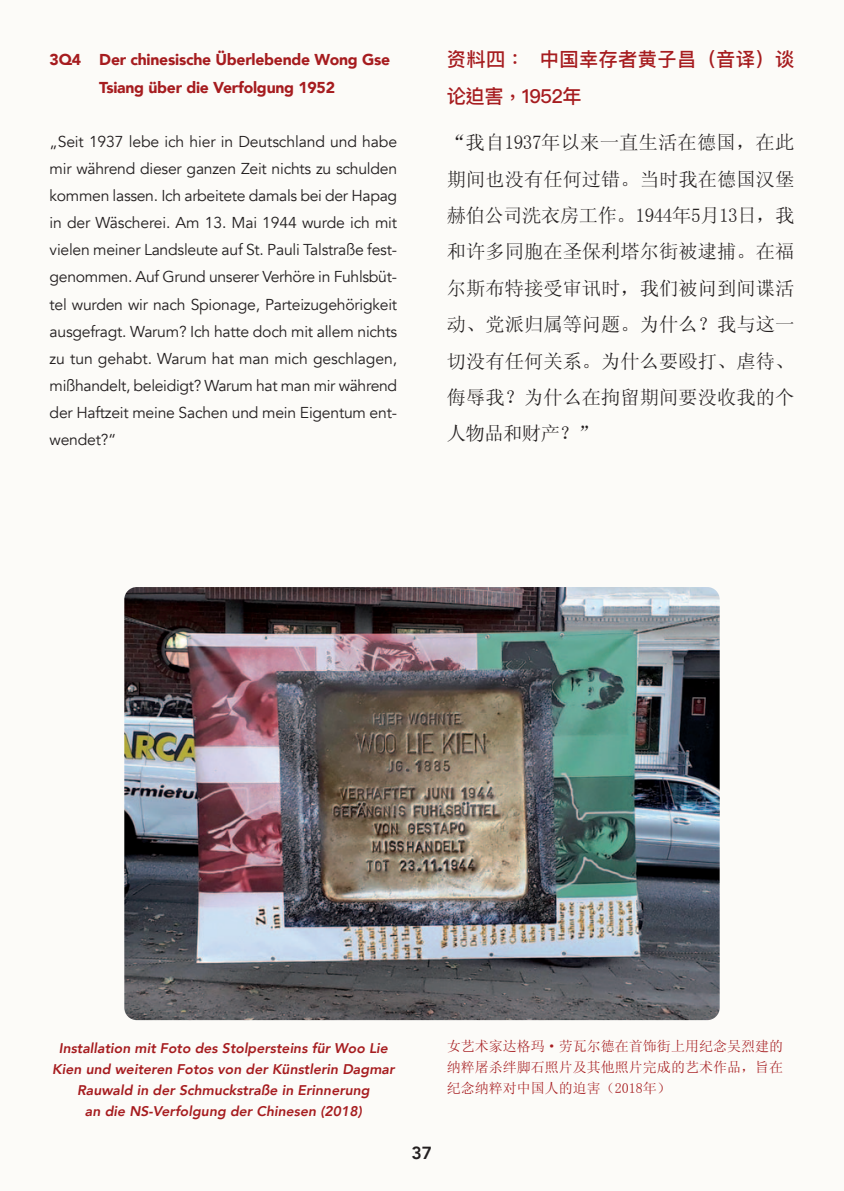
<style>
.page{position:relative;width:844px;height:1191px;background:#fff}
.page>*{position:absolute;margin:0;border:0;box-sizing:border-box;transform-origin:0 0}
.t1{font:19.25px/36.4px "Sim Sun";color:#231f20;text-align:justify}
.t2{font:500 19.25px/36.4px "Ping Fang TC";letter-spacing:.02em;color:#a61c1f}
.t3{font:800 17.5px "Avenir";color:#231f20}
.t4{font:15.75px/27.1px "Avenir";letter-spacing:-.015em;color:#231f20;text-align:justify}
.t5{font:900 15.75px "Avenir";letter-spacing:-.015em;color:#a61c1f}
.t6{font:italic 800 14px/21px "Avenir";color:#a61c1f;text-align:center}
.t7{font:14px/21px "Sim Sun";color:#a61c1f;text-align:justify}
</style>
<div class="page">
<div style="left:0;top:0;width:843px;height:1191px;background:#fcfbf8"></div>
<img style="left:124px;top:587px;width:595px;height:433px;border-radius:12px">
<p class="t5" style="left:50px;top:50px;width:342px">3Q4 Der chinesische Überlebende Wong Gse</p>
<p class="t5" style="left:99px;top:77px;width:237px">Tsiang über die Verfolgung 1952</p>
<p class="t4" style="left:50px;top:128px;width:349px">„Seit 1937 lebe ich hier in Deutschland und habe mir während dieser ganzen Zeit nichts zu schulden kommen lassen. Ich arbeitete damals bei der Hapag in der Wäscherei. Am 13. Mai 1944 wurde ich mit vielen meiner Landsleute auf St. Pauli Talstraße fest&shy;genommen. Auf Grund unserer Verhöre in Fuhlsbüt&shy;tel wurden wir nach Spionage, Parteizugehörigkeit ausgefragt. Warum? Ich hatte doch mit allem nichts zu tun gehabt. Warum hat man mich geschlagen, mißhandelt, beleidigt? Warum hat man mir während der Haftzeit meine Sachen und mein Eigentum ent&shy;wendet?“</p>
<p class="t2" style="left:446px;top:43px;width:349px">资料四： 中国幸存者黄子昌（音译）谈论迫害，1952年</p>
<p class="t1" style="left:446px;top:124px;width:349px">“我自1937年以来一直生活在德国，在此期间也没有任何过错。当时我在德国汉堡赫伯公司洗衣房工作。1944年5月13日，我和许多同胞在圣保利塔尔街被逮捕。在福尔斯布特接受审讯时，我们被问到间谍活动、党派归属等问题。为什么？我与这一切没有任何关系。为什么要殴打、虐待、侮辱我？为什么在拘留期间要没收我的个人物品和财产？”</p>
<p class="t6" style="left:52px;top:1038px;width:343px">Installation mit Foto des Stolpersteins für Woo Lie<br>Kien und weiteren Fotos von der Künstlerin Dagmar<br>Rauwald in der Schmuckstraße in Erinnerung</p>
<p class="t6" style="left:85px;top:1101px;width:278px">an die NS-Verfolgung der Chinesen (2018)</p>
<p class="t7" style="left:446px;top:1035px;width:337px">女艺术家达格玛·劳瓦尔德在首饰街上用纪念吴烈建的纳粹屠杀绊脚石照片及其他照片完成的艺术作品，旨在纪念纳粹对中国人的迫害（2018年）</p>
<p class="t3" style="left:411px;top:1141px;width:22px">37</p>
</div>
